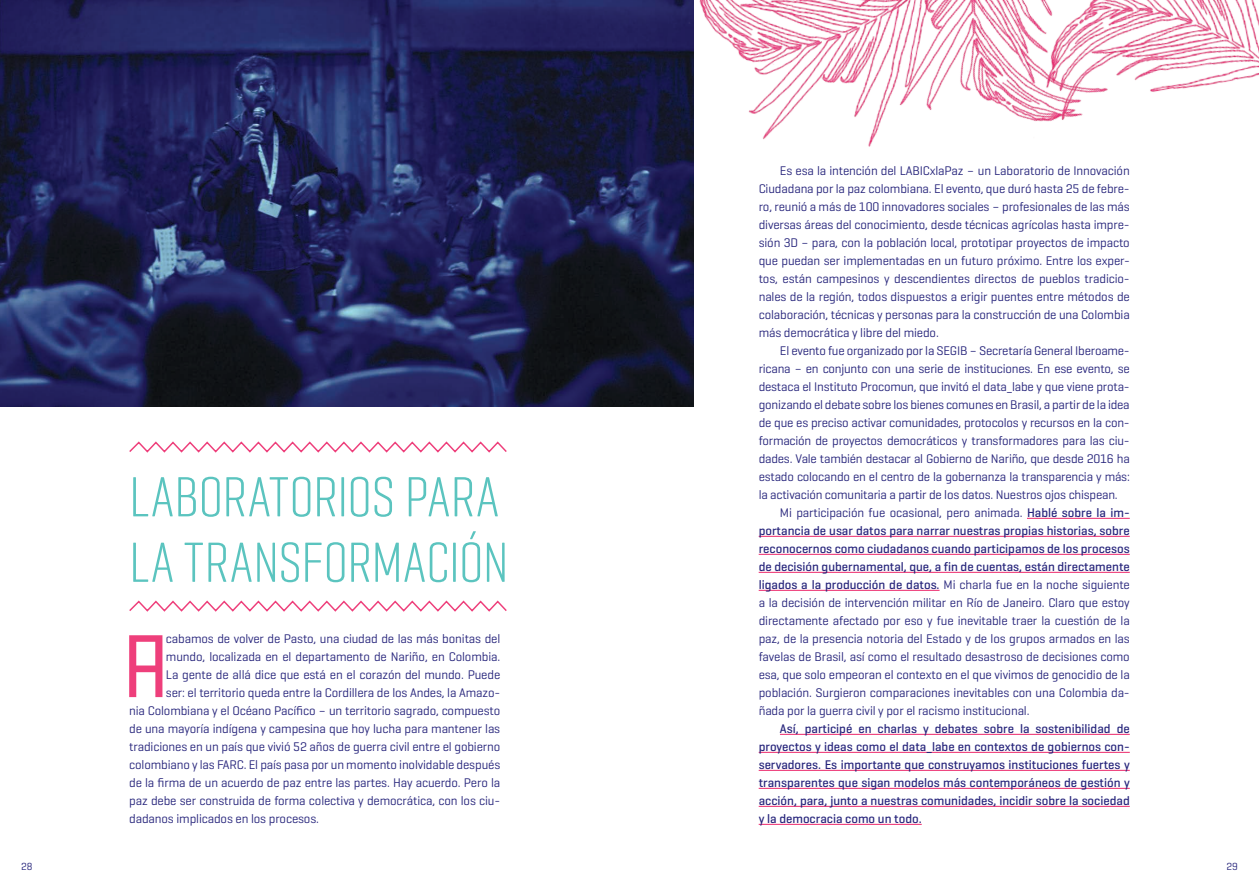
<style>
.page{position:relative;width:1259px;height:893px;background:#fff}
.page>*{position:absolute;margin:0;border:0;box-sizing:border-box;transform-origin:0 0}
.t1{font:100.65px "Pastelaria";color:#ee3f7b}
.t2{font:57.6px/65.4px "Geogrotesque Comp";letter-spacing:-.005em;color:#5bc4bf}
.t3{font:12.75px/18px "Geogrotesque";letter-spacing:-.01em;color:#26247b;text-align:justify}
.t4{font:600 12.75px/18px "Geogrotesque";color:#26247b;text-align:justify}
.t5{font:10.5px "Geogrotesque";color:#26247b}
.s1{font-weight:600}
</style>
<div class="page">
<svg style="left:129px;top:600px;width:378px;height:12px"></svg>
<svg style="left:129px;top:441px;width:378px;height:12px"></svg>
<img style="left:0;top:0;width:693px;height:406px">
<img style="left:658px;top:0;width:150px;height:198px">
<img style="left:808px;top:0;width:218px;height:147px">
<hr style="left:1027px;top:518px;width:102px;height:1px;background:#ee3f7b">
<hr style="left:758px;top:536px;width:371px;height:1px;background:#ee3f7b">
<hr style="left:758px;top:554px;width:371px;height:1px;background:#ee3f7b">
<hr style="left:758px;top:572px;width:371px;height:1px;background:#ee3f7b">
<hr style="left:758px;top:590px;width:181px;height:1px;background:#ee3f7b">
<hr style="left:780px;top:734px;width:349px;height:1px;background:#ee3f7b">
<hr style="left:758px;top:752px;width:371px;height:1px;background:#ee3f7b">
<hr style="left:758px;top:770px;width:371px;height:1px;background:#ee3f7b">
<hr style="left:758px;top:788px;width:371px;height:1px;background:#ee3f7b">
<hr style="left:758px;top:806px;width:371px;height:1px;background:#ee3f7b">
<hr style="left:758px;top:824px;width:163px;height:1px;background:#ee3f7b">
<img style="left:1026px;top:0;width:233px;height:122px">
<h2 class="t2" style="left:129px;top:462px;width:373px">LABORATORIOS PARA<br>LA TRANSFORMACIÓN</h2>
<h1 class="t1" style="left:125px;top:613px;width:44px">a</h1>
<p class="t3" style="left:166px;top:629px;width:336px">cabamos de volver de Pasto, una ciudad de las más bonitas del</p>
<p class="t3" style="left:166px;top:647px;width:336px">mundo, localizada en el departamento de Nariño, en Colombia.</p>
<p class="t3" style="left:166px;top:665px;width:336px">La gente de allá dice que está en el corazón del mundo. Puede</p>
<p class="t3" style="left:166px;top:683px;width:336px">ser: el territorio queda entre la Cordillera de los Andes, la Amazo-</p>
<p class="t3" style="left:129px;top:701px;width:372px">nia Colombiana y el Océano Pacífico – un territorio sagrado, compuesto</p>
<p class="t3" style="left:129px;top:719px;width:372px">de una mayoría indígena y campesina que hoy lucha para mantener las</p>
<p class="t3" style="left:129px;top:737px;width:373px">tradiciones en un país que vivió 52 años de guerra civil entre el gobierno</p>
<p class="t3" style="left:129px;top:755px;width:372px">colombiano y las FARC. El país pasa por un momento inolvidable después</p>
<p class="t3" style="left:129px;top:773px;width:373px">de la firma de un acuerdo de paz entre las partes. Hay acuerdo. Pero la</p>
<p class="t3" style="left:129px;top:791px;width:373px">paz debe ser construida de forma colectiva y democrática, con los ciu-</p>
<p class="t3" style="left:129px;top:809px;width:191px">dadanos implicados en los procesos.</p>
<p class="t3" style="left:758px;top:161px;width:373px;text-indent:21px">Es esa la intención del LABICxlaPaz – un Laboratorio de Innovación Ciudadana por la paz colombiana. El evento, que duró hasta 25 de febre&shy;ro, reunió a más de 100 innovadores sociales – profesionales de las más diversas áreas del conocimiento, desde técnicas agrícolas hasta impre&shy;sión 3D – para, con la población local, prototipar proyectos de impacto que puedan ser implementadas en un futuro próximo. Entre los exper&shy;tos, están campesinos y descendientes directos de pueblos tradicio&shy;nales de la región, todos dispuestos a erigir puentes entre métodos de colaboración, técnicas y personas para la construcción de una Colombia más democrática y libre del miedo.</p>
<p class="t3" style="left:780px;top:341px;width:351px">El evento fue organizado por la SEGIB – Secretaría General Iberoame-</p>
<p class="t3" style="left:758px;top:359px;width:372px">ricana – en conjunto con una serie de instituciones. En ese evento, se</p>
<p class="t3" style="left:758px;top:377px;width:372px">destaca el Instituto Procomun, que invitó el data_labe y que viene prota-</p>
<p class="t3" style="left:758px;top:395px;width:372px">gonizando el debate sobre los bienes comunes en Brasil, a partir de la idea</p>
<p class="t3" style="left:758px;top:413px;width:372px">de que es preciso activar comunidades, protocolos y recursos en la con-</p>
<p class="t3" style="left:758px;top:431px;width:372px">formación de proyectos democráticos y transformadores para las ciu-</p>
<p class="t3" style="left:758px;top:449px;width:373px">dades. Vale también destacar al Gobierno de Nariño, que desde 2016 ha</p>
<p class="t3" style="left:758px;top:467px;width:373px">estado colocando en el centro de la gobernanza la transparencia y más:</p>
<p class="t3" style="left:758px;top:485px;width:360px">la activación comunitaria a partir de los datos. Nuestros ojos chispean.</p>
<p class="t3" style="left:780px;top:503px;width:351px">Mi participación fue ocasional, pero animada. <span class="s1">Hablé sobre la im-</span></p>
<p class="t4" style="left:758px;top:521px;width:373px">portancia de usar datos para narrar nuestras propias historias, sobre</p>
<p class="t4" style="left:758px;top:539px;width:372px">reconocernos como ciudadanos cuando participamos de los procesos</p>
<p class="t4" style="left:758px;top:557px;width:373px">de decisión gubernamental, que, a fin de cuentas, están directamente</p>
<p class="t3" style="left:758px;top:575px;width:373px"><span class="s1">ligados a la producción de datos.</span> Mi charla fue en la noche siguiente</p>
<p class="t3" style="left:758px;top:593px;width:372px">a la decisión de intervención militar en Río de Janeiro. Claro que estoy</p>
<p class="t3" style="left:758px;top:611px;width:373px">directamente afectado por eso y fue inevitable traer la cuestión de la</p>
<p class="t3" style="left:758px;top:629px;width:372px">paz, de la presencia notoria del Estado y de los grupos armados en las</p>
<p class="t3" style="left:758px;top:647px;width:373px">favelas de Brasil, así como el resultado desastroso de decisiones como</p>
<p class="t3" style="left:758px;top:665px;width:372px">esa, que solo empeoran el contexto en el que vivimos de genocidio de la</p>
<p class="t3" style="left:758px;top:683px;width:372px">población. Surgieron comparaciones inevitables con una Colombia da-</p>
<p class="t3" style="left:758px;top:701px;width:272px">ñada por la guerra civil y por el racismo institucional.</p>
<p class="t4" style="left:758px;top:720px;width:373px;text-indent:21px">Así, participé en charlas y debates sobre la sostenibilidad de proyectos y ideas como el data_labe en contextos de gobiernos con&shy;servadores. Es importante que construyamos instituciones fuertes y transparentes que sigan modelos más contemporáneos de gestión y acción, para, junto a nuestras comunidades, incidir sobre la sociedad y la democracia como un todo.</p>
<p class="t5" style="left:21px;top:860px;width:13px">28</p>
<p class="t5" style="left:1226px;top:860px;width:13px">29</p>
</div>
